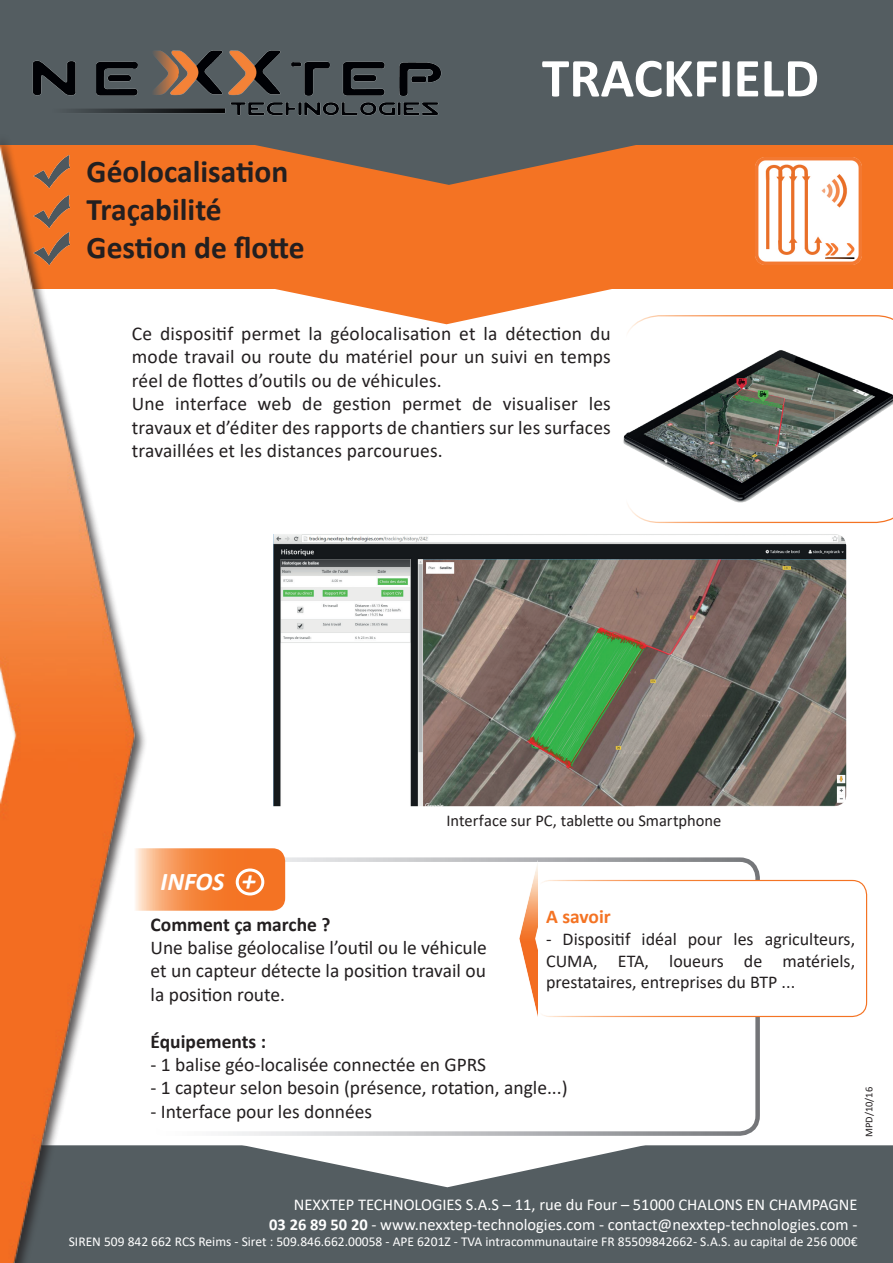
<style>
.page{position:relative;width:893px;height:1263px;background:#fff}
.page>*{position:absolute;margin:0;border:0;box-sizing:border-box;transform-origin:0 0}
.t1{font:700 55.5px "Calibri";color:#fff}
.t2{font:700 31.5px/37.8px "Calibri";color:#231f20}
.t3{font:italic 700 25.5px "Calibri";color:#fff}
.t4{font:19.5px/23.4px "Calibri";letter-spacing:.005em;color:#231f20;text-align:justify}
.t5{font:700 19.5px "Calibri";color:#231f20}
.t6{font:700 19.5px "Calibri";color:#f47323}
.t7{font:18px/21.6px "Calibri";color:#231f20;text-align:justify}
.t8{font:16.5px/19.8px "Calibri";color:#fff;text-align:right}
.t9{font:16.5px "Calibri";color:#231f20}
.t10{font:13.5px "Calibri";color:#fff}
.t11{font:10.5px "Calibri";color:#231f20}
.s1{font-size:28.5px}
.s2{font-weight:700}
</style>
<div class="page">
<svg style="left:623px;top:315px;width:270px;height:208px"></svg>
<div style="left:146px;top:857px;width:614px;height:279px;border:4px solid #fff;border-radius:18px"></div>
<svg style="left:237px;top:848px;width:48px;height:63px;background:#f47a2f"></svg>
<div style="left:236px;top:868px;width:28px;height:27px;border:3px solid #fff;border-radius:50%"></div>
<div style="left:535px;top:880px;width:332px;height:136px;background:#fff;border-radius:14px"></div>
<div style="left:535px;top:880px;width:332px;height:137px;border:1px solid #fff;border-radius:14px"></div>
<img style="left:501px;top:859px;width:36px;height:154px">
<img style="left:273px;top:534px;width:573px;height:272px">
<div style="left:0;top:0;width:893px;height:145px;background:#545d61"></div>
<img style="left:32px;top:50px;width:410px;height:66px">
<div style="left:0;top:145px;width:893px;height:144px;background:#f47323"></div>
<svg style="left:275px;top:289px;width:378px;height:35px"></svg>
<img style="left:755px;top:158px;width:106px;height:106px">
<svg style="left:255px;top:145px;width:381px;height:40px"></svg>
<div style="left:237px;top:1145px;width:656px;height:118px;background:#545d61"></div>
<svg style="left:237px;top:1145px;width:417px;height:42px"></svg>
<img style="left:0;top:143px;width:237px;height:1120px">
<h2 class="t2" style="left:87px;top:155px;width:219px">Géolocalisation<br>Traçabilité<br>Gestion de flotte</h2>
<h1 class="t1" style="left:542px;top:39px;width:279px">TRACKFIELD</h1>
<p class="t4" style="left:132px;top:323px;width:481px;text-align:left">Ce dispositif permet la géolocalisation et la détection du mode travail ou route du matériel pour un suivi en temps réel de flottes d’outils ou de véhicules.<br>Une interface web de gestion permet de visualiser les travaux et d’éditer des rapports de chantiers sur les surfaces travaillées et les distances parcourues.</p>
<p class="t9" style="left:446px;top:809px;width:276px">Interface sur PC, tablette ou Smartphone</p>
<h3 class="t3" style="left:161px;top:864px;width:97px">INFOS <span class="s1">+</span></h3>
<p class="t6" style="left:546px;top:903px;width:66px">A savoir</p>
<p class="t7" style="left:546px;top:929px;width:311px">- Dispositif idéal pour les agriculteurs, CUMA, ETA, loueurs de matériels, prestataires, entreprises du BTP ...</p>
<p class="t5" style="left:151px;top:910px;width:181px">Comment ça marche ?</p>
<p class="t4" style="left:151px;top:936px;width:338px">Une balise géolocalise l’outil ou le véhicule et un capteur détecte la position travail ou la position route.</p>
<p class="t5" style="left:151px;top:1027px;width:117px">Équipements :</p>
<p class="t4" style="left:151px;top:1053px;width:337px">- 1 balise géo-localisée connectée en GPRS</p>
<p class="t4" style="left:151px;top:1077px;width:419px">- 1 capteur selon besoin (présence, rotation, angle...)</p>
<p class="t4" style="left:151px;top:1100px;width:223px">- Interface pour les données</p>
<p class="t11" style="left:862px;top:1137px;width:52px;rotate:-90deg">MPD/10/16</p>
<p class="t8" style="left:269px;top:1195px;width:590px">NEXXTEP TECHNOLOGIES S.A.S – 11, rue du Four – 51000 CHALONS EN CHAMPAGNE<br><span class="s2">03 26 89 50 20</span> - www.nexxtep-technologies.com - contact@nexxtep-technologies.com -</p>
<p class="t10" style="left:69px;top:1232px;width:790px">SIREN 509 842 662 RCS Reims - Siret : 509.846.662.00058 - APE 6201Z - TVA intracommunautaire FR 85509842662- S.A.S. au capital de 256 000€</p>
</div>
